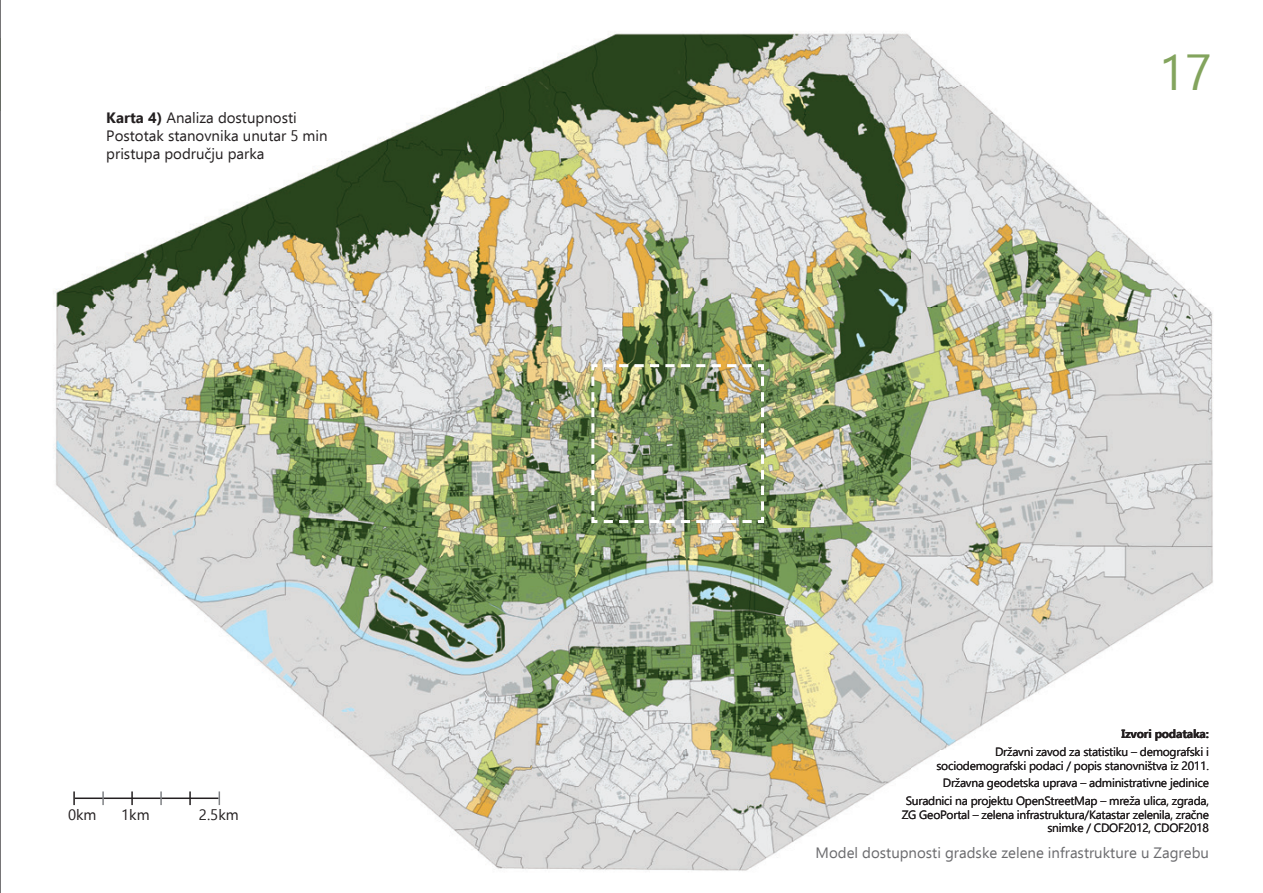
<style>
.page{position:relative;width:1263px;height:893px;background:#fff}
.page>*{position:absolute;margin:0;border:0;box-sizing:border-box;transform-origin:0 0}
.t1{font:49.5px "Ebrima";color:#83a45d}
.slika_opis{font:15px/18px "Ebrima";color:#231f20}
.t2{font:15px "Ebrima";color:#6b6b6e}
.izvori{font:12px/13.5px "Ebrima";letter-spacing:-.02em;color:#231f20;text-align:right}
.izvori-2{font:700 12px "Ebrima";letter-spacing:-.02em;color:#231f20}
.s1{font-weight:700}
</style>
<div class="page">
<img style="left:53px;top:31px;width:1160px;height:840px">
<div style="left:1033px;top:703px;width:230px;height:190px;background:#fff"></div>
<img style="left:590px;top:363px;width:175px;height:161px">
<hr style="left:75px;top:797px;width:144px;height:2px;background:#231f20">
<svg style="left:73px;top:791px;width:2px;height:14px"></svg>
<svg style="left:219px;top:791px;width:1px;height:14px"></svg>
<svg style="left:131px;top:791px;width:2px;height:14px"></svg>
<svg style="left:102px;top:791px;width:2px;height:14px"></svg>
<svg style="left:160px;top:791px;width:2px;height:14px"></svg>
<svg style="left:189px;top:791px;width:2px;height:14px"></svg>
<hr style="left:0;top:0;width:1px;height:893px;background:#939598">
<p class="slika_opis" style="left:106px;top:108px;width:192px"><span class="s1">Karta 4)</span> Analiza dostupnosti</p>
<p class="slika_opis" style="left:106px;top:126px;width:223px">Postotak stanovnika unutar 5 min pristupa području parka</p>
<p class="slika_opis" style="left:68px;top:805px;width:30px">0km</p>
<p class="slika_opis" style="left:121px;top:805px;width:30px">1km</p>
<p class="slika_opis" style="left:199px;top:805px;width:41px">2.5km</p>
<p class="t1" style="left:1158px;top:36px;width:55px">17</p>
<p class="izvori-2" style="left:1121px;top:725px;width:89px">Izvori podataka:</p>
<p class="izvori" style="left:936px;top:745px;width:274px">Državni zavod za statistiku – demografski i sociodemografski podaci / popis stanovništva iz 2011.</p>
<p class="izvori" style="left:943px;top:776px;width:268px">Državna geodetska uprava – administrativne jedinice</p>
<p class="izvori" style="left:902px;top:794px;width:309px">Suradnici na projektu OpenStreetMap – mreža ulica, zgrada,<br>ZG GeoPortal – zelena infrastruktura/Katastar zelenila, zračne snimke / CDOF2012, CDOF2018</p>
<p class="t2" style="left:815px;top:842px;width:395px">Model dostupnosti gradske zelene infrastrukture u Zagrebu</p>
</div>
